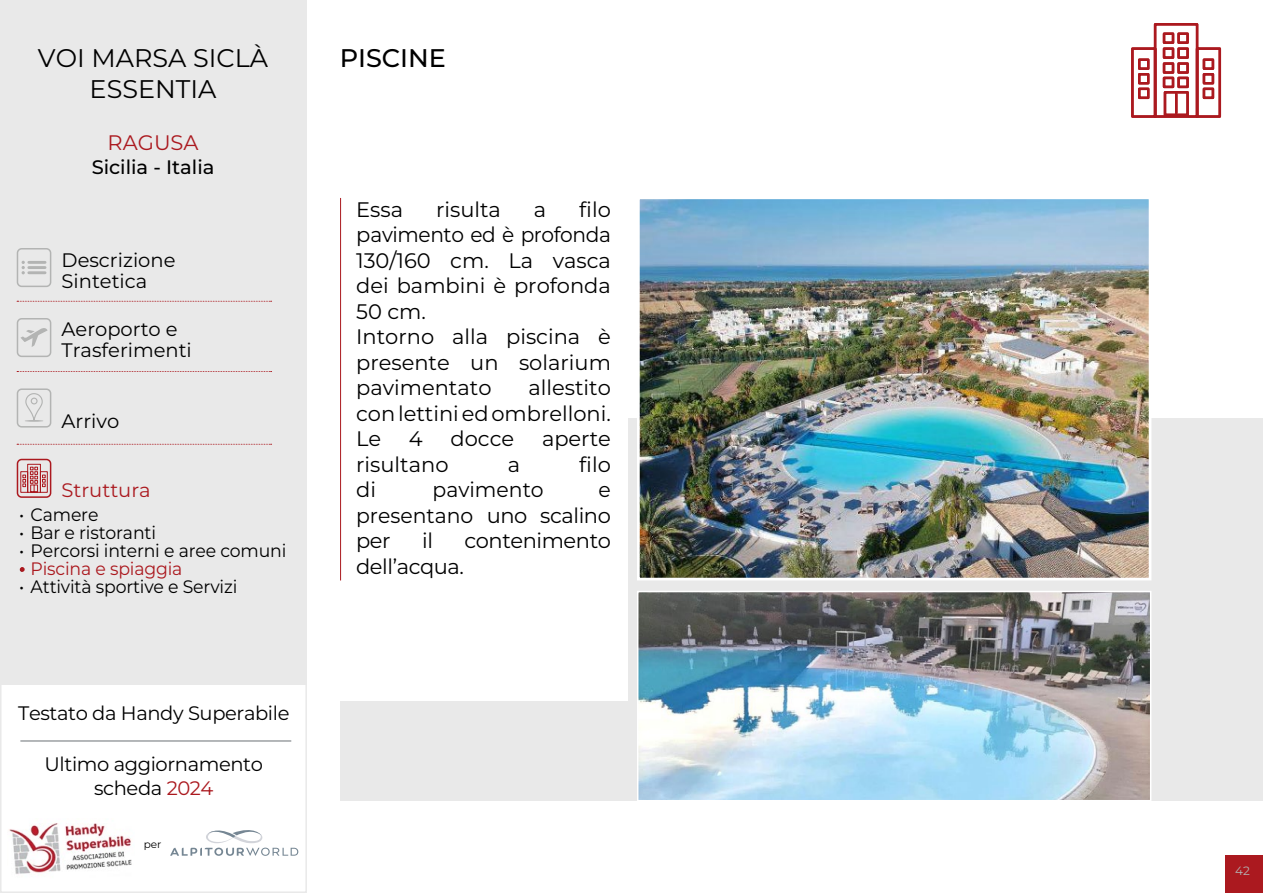
<style>
.page{position:relative;width:1263px;height:893px;background:#fff}
.page>*{position:absolute;margin:0;border:0;box-sizing:border-box;transform-origin:0 0}
.t1{font:100 25.5px/30.6px "Montserrat";color:#000;text-align:center}
.t2{font:500 25.5px "Montserrat";color:#000}
.t3{font:100 21px/25.5px "Montserrat";color:#000;text-align:justify}
.t4{font:100 21px "Montserrat";letter-spacing:-.02em;color:#000}
.t5{font:100 21px "Montserrat";color:#ab191f}
.t6{font:100 19.5px/24px "Montserrat";letter-spacing:-.02em;color:#000;text-align:center}
.t7{font:100 19.5px/21px "Montserrat";color:#000}
.t8{font:500 19.5px "Montserrat";color:#000}
.t9{font:100 19.5px "Montserrat";color:#ab191f}
.t10{font:100 18px "Montserrat";letter-spacing:-.01em;color:#000;scale:.96 1}
.t11{font:100 18px "Montserrat";letter-spacing:-.01em;color:#ab191f;scale:.96 1}
.t12{font:100 12px "Montserrat";color:#b3b4b3}
.t13{font:100 10.5px "Montserrat";color:#000}
.s1{color:#000}
.s2{color:#ab191f}
</style>
<div class="page">
<div style="left:1225px;top:855px;width:38px;height:38px;background:#ab191f"></div>
<div style="left:340px;top:418px;width:923px;height:383px;background:#e9e9e9"></div>
<div style="left:0;top:0;width:306px;height:685px;background:#e9e9e9"></div>
<svg style="left:17px;top:301px;width:255px;height:1px"></svg>
<svg style="left:17px;top:371px;width:255px;height:1px"></svg>
<svg style="left:17px;top:444px;width:255px;height:1px"></svg>
<div style="left:17px;top:248px;width:34px;height:39px;border:2px solid #b3b4b3;border-radius:4px"></div>
<div style="left:17px;top:318px;width:34px;height:39px;border:2px solid #b3b4b3;border-radius:4px"></div>
<div style="left:17px;top:388px;width:34px;height:40px;border:2px solid #b3b4b3;border-radius:4px"></div>
<div style="left:17px;top:459px;width:34px;height:39px;border:2px solid #ab191f;border-radius:4px"></div>
<svg style="left:20px;top:328px;width:28px;height:19px"></svg>
<svg style="left:25px;top:393px;width:19px;height:33px"></svg>
<svg style="left:20px;top:464px;width:28px;height:29px"></svg>
<hr style="left:29px;top:261px;width:16px;height:3px;background:#b3b4b3">
<hr style="left:29px;top:266px;width:16px;height:3px;background:#b3b4b3">
<hr style="left:29px;top:271px;width:16px;height:3px;background:#b3b4b3">
<svg style="left:22px;top:261px;width:3px;height:13px"></svg>
<svg style="left:170px;top:830px;width:128px;height:26px"></svg>
<img style="left:9px;top:823px;width:123px;height:51px">
<svg style="left:20px;top:567px;width:5px;height:5px"></svg>
<hr style="left:20px;top:740px;width:271px;height:2px;background:#9ca0a3">
<svg style="left:1131px;top:23px;width:91px;height:95px"></svg>
<img style="left:641px;top:200px;width:506px;height:376px">
<div style="left:637px;top:196px;width:514px;height:384px;border:3px solid #fff"></div>
<img style="left:640px;top:594px;width:508px;height:204px">
<div style="left:637px;top:591px;width:514px;height:210px;border:2px solid #fff"></div>
<div style="left:339px;top:182px;width:289px;height:519px;background:#fff"></div>
<hr style="left:340px;top:198px;width:1px;height:382px;background:#ab191f">
<p class="t1" style="left:38px;top:42px;width:232px">VOI MARSA SICLÀ<br>ESSENTIA</p>
<p class="t5" style="left:108px;top:129px;width:93px">RAGUSA</p>
<p class="t8" style="left:92px;top:153px;width:124px">Sicilia - Italia</p>
<p class="t7" style="left:62px;top:249px;width:115px">Descrizione<br>Sintetica</p>
<p class="t7" style="left:62px;top:318px;width:132px">Aeroporto e<br>Trasferimenti</p>
<p class="t6" style="left:62px;top:409px;width:59px">Arrivo</p>
<p class="t9" style="left:62px;top:477px;width:91px">Struttura</p>
<p class="t10" style="left:19px;top:502px;width:84px">• Camere</p>
<p class="t10" style="left:19px;top:520px;width:144px">• Bar e ristoranti</p>
<p class="t10" style="left:19px;top:538px;width:280px">• Percorsi interni e aree comuni</p>
<p class="t11" style="left:19px;top:556px;width:172px"><span class="s1">•</span> Piscina e spiaggia</p>
<p class="t10" style="left:19px;top:574px;width:229px">• Attività sportive e Servizi</p>
<p class="t6" style="left:18px;top:701px;width:273px">Testato da Handy Superabile</p>
<p class="t6" style="left:45px;top:752px;width:220px">Ultimo aggiornamento scheda <span class="s2">2024</span></p>
<p class="t13" style="left:144px;top:837px;width:19px">per</p>
<p class="t2" style="left:340px;top:40px;width:108px">PISCINE</p>
<p class="t3" style="left:356px;top:196px;width:256px;text-align:left;text-indent:223px">filo pavimento ed è profonda<br>130/160 cm. La vasca dei bambini è profonda<br>50 cm.<br>Intorno alla piscina è presente un solarium pavimentato</p>
<p class="t3" style="left:356px;top:196px;width:48px">Essa</p>
<p class="t3" style="left:436px;top:196px;width:66px">risulta</p>
<p class="t3" style="left:534px;top:196px;width:14px">a</p>
<p class="t3" style="left:356px;top:374px;width:256px;text-indent:172px">allestito con lettini ed ombrelloni.<br>Le</p>
<p class="t3" style="left:409px;top:425px;width:15px">4</p>
<p class="t3" style="left:450px;top:425px;width:65px">docce</p>
<p class="t3" style="left:542px;top:425px;width:70px">aperte</p>
<p class="t3" style="left:356px;top:451px;width:94px">risultano</p>
<p class="t3" style="left:508px;top:451px;width:14px">a</p>
<p class="t3" style="left:579px;top:451px;width:33px">filo</p>
<p class="t3" style="left:356px;top:476px;width:21px">di</p>
<p class="t3" style="left:433px;top:477px;width:113px">pavimento</p>
<p class="t3" style="left:356px;top:477px;width:256px;text-indent:242px">e presentano uno scalino per</p>
<p class="t3" style="left:422px;top:528px;width:12px">il</p>
<p class="t4" style="left:464px;top:527px;width:148px">contenimento</p>
<p class="t4" style="left:356px;top:552px;width:109px">dell’acqua.</p>
<p class="t12" style="left:1235px;top:863px;width:16px">42</p>
</div>
